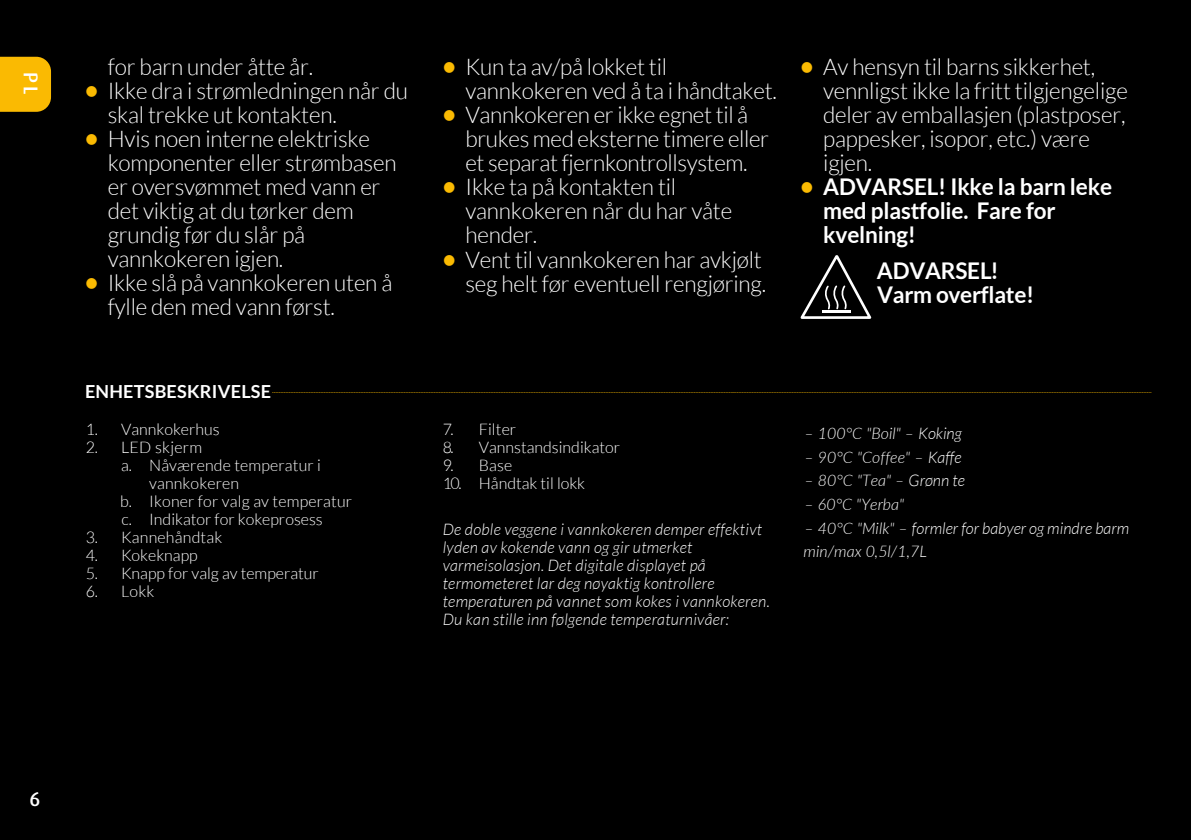
<style>
.page{position:relative;width:1191px;height:840px;background:#fff}
.page>*{position:absolute;margin:0;border:0;box-sizing:border-box;transform-origin:0 0}
.t1{font:300 23px/24px "Lato";letter-spacing:-.01em;color:#fff}
.t2{font:700 23px/24px "Lato";letter-spacing:-.005em;color:#fff}
.t3{font:500 20px "Dax Pro";color:#fff}
.t4{font:300 18px "Lato";color:#faba02;scale:.25 1}
.t5{font:italic 300 16px/18px "Lato";letter-spacing:.015em;color:#fff}
.t6{font:300 16px "Lato";color:#fff}
.t7{font:300 16px "Lato";letter-spacing:.02em;color:#fff}
.s1{font-weight:800;color:#faba02}
.s2{font-weight:700;color:#fff}
</style>
<div class="page">
<div style="left:0;top:0;width:1191px;height:839px;background:#000"></div>
<div style="left:0;top:57px;width:51px;height:55px;background:#faba02"></div>
<svg style="left:800px;top:255px;width:71px;height:64px"></svg>
<p class="t3" style="left:44px;top:72px;width:23px;rotate:90deg">PL</p>
<p class="t1" style="left:108px;top:55px;width:207px">for barn under åtte år.</p>
<p class="t1" style="left:108px;top:79px;width:302px;text-indent:-23px"><span class="s1">•</span> Ikke dra i strømledningen når du skal trekke ut kontakten.</p>
<p class="t1" style="left:108px;top:127px;width:290px;text-indent:-23px"><span class="s1">•</span> Hvis noen interne elektriske komponenter eller strømbasen er oversvømmet med vann er det viktig at du tørker dem grundig før du slår på vannkokeren igjen.</p>
<p class="t1" style="left:108px;top:271px;width:286px;text-indent:-23px"><span class="s1">•</span> Ikke slå på vannkokeren uten å fylle den med vann først.</p>
<p class="t1" style="left:465px;top:55px;width:313px;text-indent:-23px"><span class="s1">•</span> Kun ta av/på lokket til vannkokeren ved å ta i håndtaket.</p>
<p class="t1" style="left:465px;top:103px;width:305px;text-indent:-23px"><span class="s1">•</span> Vannkokeren er ikke egnet til å brukes med eksterne timere eller et separat fjernkontrollsystem.</p>
<p class="t1" style="left:465px;top:175px;width:268px;text-indent:-23px"><span class="s1">•</span> Ikke ta på kontakten til vannkokeren når du har våte hender.</p>
<p class="t1" style="left:443px;top:247px;width:325px;text-align:right"><span class="s1">•</span> Vent til vannkokeren har avkjølt seg helt før eventuell rengjøring.</p>
<p class="t1" style="left:823px;top:55px;width:306px;text-indent:-23px"><span class="s1">•</span> Av hensyn til barns sikkerhet, vennligst ikke la fritt tilgjengelige deler av emballasjen (plastposer, pappesker, isopor, etc.) være igjen.</p>
<p class="t2" style="left:823px;top:174px;width:290px;text-indent:-23px"><span class="s1">•</span> ADVARSEL! Ikke la barn leke med plastfolie. Fare for kvelning!</p>
<p class="t2" style="left:877px;top:258px;width:159px">ADVARSEL!<br>Varm overflate!</p>
<p class="t4" style="left:85px;top:379px;width:4267px"><span class="s2">ENHETSBESKRIVELSE</span> ------------------------------------------------------------------------------------------------------------------------------------------------------------------------------------------------------------------------------------------------------------------------------------------------------------------------------------------------------------------------------------------------------------------------------------------------------------------------------------------------------------------------------------------------</p>
<p class="t6" style="left:86px;top:420px;width:135px">1. Vannkokerhus</p>
<p class="t7" style="left:86px;top:438px;width:118px">2. LED skjerm</p>
<p class="t6" style="left:121px;top:456px;width:201px">a. Nåværende temperatur i</p>
<p class="t6" style="left:149px;top:474px;width:92px">vannkokeren</p>
<p class="t6" style="left:120px;top:492px;width:234px">b. Ikoner for valg av temperatur</p>
<p class="t6" style="left:122px;top:510px;width:203px">c. Indikator for kokeprosess</p>
<p class="t6" style="left:86px;top:528px;width:138px">3. Kannehåndtak</p>
<p class="t6" style="left:86px;top:546px;width:114px">4. Kokeknapp</p>
<p class="t6" style="left:86px;top:564px;width:235px">5. Knapp for valg av temperatur</p>
<p class="t6" style="left:86px;top:582px;width:70px">6. Lokk</p>
<p class="t6" style="left:443px;top:420px;width:75px">7. Filter</p>
<p class="t6" style="left:443px;top:438px;width:179px">8. Vannstandsindikator</p>
<p class="t6" style="left:443px;top:456px;width:71px">9. Base</p>
<p class="t6" style="left:443px;top:474px;width:144px">10. Håndtak til lokk</p>
<p class="t5" style="left:443px;top:520px;width:328px">De doble veggene i vannkokeren demper effektivt lyden av kokende vann og gir utmerket varmeisolasjon. Det digitale displayet på termometeret lar deg nøyaktig kontrollere temperaturen på vannet som kokes i vannkokeren.<br>Du kan stille inn følgende temperaturnivåer:</p>
<p class="t5" style="left:804px;top:423px;width:159px">– 100°C "Boil" – Koking</p>
<p class="t5" style="left:804px;top:447px;width:158px">– 90°C "Coffee" – Kaffe</p>
<p class="t5" style="left:804px;top:470px;width:162px">– 80°C "Tea" – Grønn te</p>
<p class="t5" style="left:804px;top:494px;width:101px">– 60°C "Yerba"</p>
<p class="t5" style="left:803px;top:515px;width:327px;line-height:23.6px">– 40°C "Milk" – formler for babyer og mindre barm min/max 0,5l/1,7L</p>
<p class="t3" style="left:30px;top:785px;width:12px">6</p>
</div>
